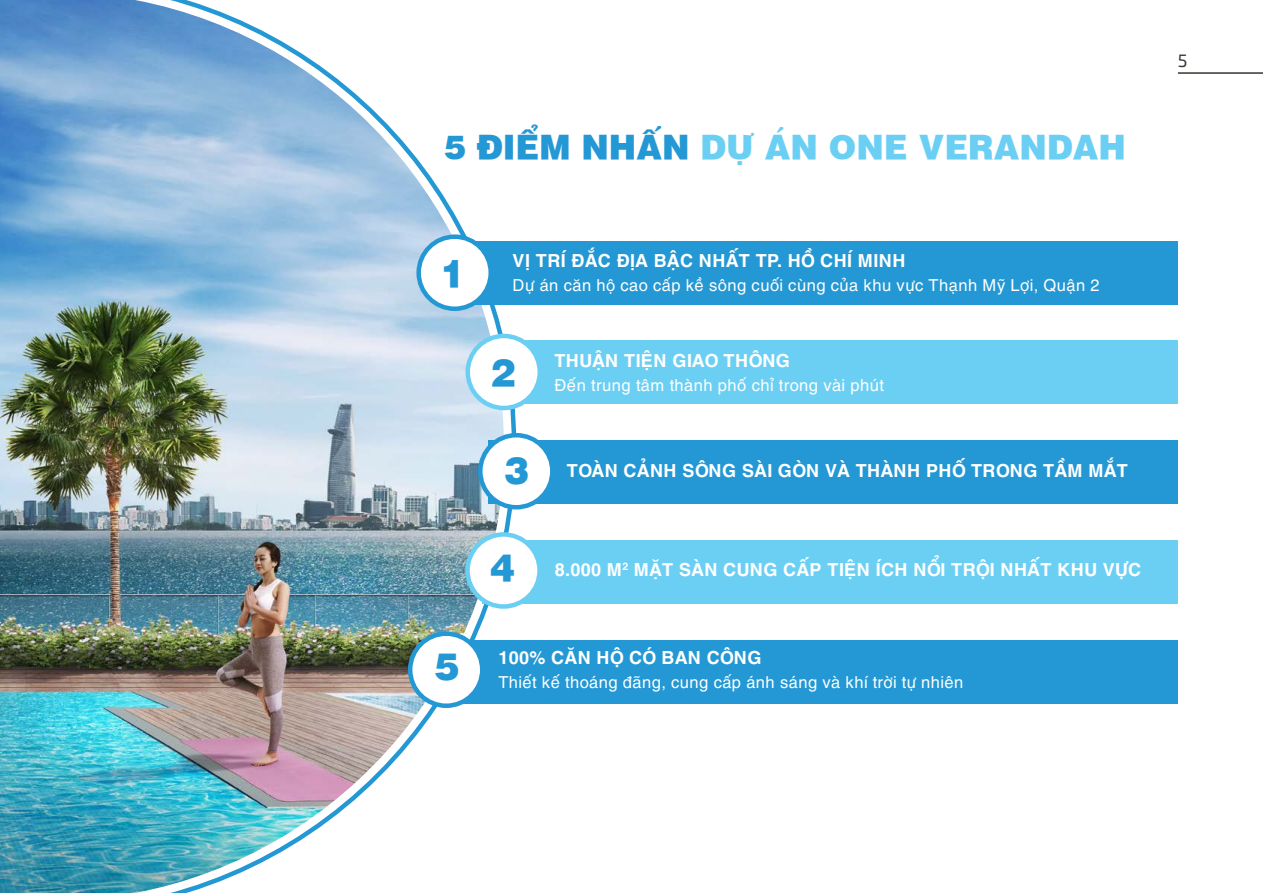
<style>
.page{position:relative;width:1263px;height:893px;background:#fff}
.page>*{position:absolute;margin:0;border:0;box-sizing:border-box;transform-origin:0 0}
.t1{font:900 37.5px "SFU Helvetica";color:#2398d4}
.t2{font:900 33px "SFU Helvetica";color:#6bcff4}
.t3{font:700 18px "UTM Helve";color:#fff}
.t4{font:18px "Exo 2";color:#39342f}
.t5{font:16.5px "UTM Helve";color:#fff}
.s1{color:#2398d4}
</style>
<div class="page">
<hr style="left:1178px;top:72px;width:85px;height:2px;background:#39342f">
<img style="left:0;top:0;width:516px;height:893px">
<div style="left:437px;top:241px;width:740px;height:64px;background:#2398d4"></div>
<div style="left:486px;top:341px;width:691px;height:63px;background:#6bcff4"></div>
<div style="left:488px;top:440px;width:690px;height:64px;background:#2398d4"></div>
<div style="left:482px;top:540px;width:695px;height:64px;background:#6bcff4"></div>
<div style="left:444px;top:640px;width:733px;height:63px;background:#2398d4"></div>
<div style="left:419px;top:237px;width:72px;height:72px;background:#fff;border-radius:50%"></div>
<div style="left:416px;top:234px;width:77px;height:77px;border:4px solid #2398d4;border-radius:50%"></div>
<div style="left:468px;top:336px;width:72px;height:72px;background:#fff;border-radius:50%"></div>
<div style="left:465px;top:334px;width:77px;height:76px;border:4px solid #6bcff4;border-radius:50%"></div>
<div style="left:480px;top:435px;width:72px;height:72px;background:#fff;border-radius:50%"></div>
<div style="left:478px;top:433px;width:77px;height:76px;border:4px solid #2398d4;border-radius:50%"></div>
<div style="left:467px;top:534px;width:73px;height:72px;background:#fff;border-radius:50%"></div>
<div style="left:465px;top:532px;width:77px;height:77px;border:4px solid #6bcff4;border-radius:50%"></div>
<div style="left:410px;top:634px;width:72px;height:72px;background:#fff;border-radius:50%"></div>
<div style="left:408px;top:631px;width:76px;height:77px;border:4px solid #2398d4;border-radius:50%"></div>
<h2 class="t2" style="left:444px;top:121px;width:683px"><span class="s1">5 ĐIỂM NHẤN</span> DỰ ÁN ONE VERANDAH</h2>
<h1 class="t1" style="left:440px;top:244px;width:27px">1</h1>
<h1 class="t1" style="left:434px;top:638px;width:27px">5</h1>
<p class="t3" style="left:513px;top:246px;width:395px">VỊ TRÍ ĐẮC ĐỊA BẬC NHẤT TP. HỒ CHÍ MINH</p>
<p class="t5" style="left:513px;top:272px;width:589px">Dự án căn hộ cao cấp kề sông cuối cùng của khu vực Thạnh Mỹ Lợi, Quận 2</p>
<h1 class="t1" style="left:490px;top:343px;width:27px">2</h1>
<h1 class="t1" style="left:504px;top:441px;width:27px">3</h1>
<p class="t3" style="left:554px;top:346px;width:238px">THUẬN TIỆN GIAO THÔNG</p>
<p class="t5" style="left:554px;top:372px;width:331px">Đến trung tâm thành phố chỉ trong vài phút</p>
<p class="t3" style="left:567px;top:455px;width:563px">TOÀN CẢNH SÔNG SÀI GÒN VÀ THÀNH PHỐ TRONG TẦM MẮT</p>
<h1 class="t1" style="left:490px;top:539px;width:27px">4</h1>
<p class="t3" style="left:555px;top:554px;width:588px">8.000 M<sup>2</sup> MẶT SÀN CUNG CẤP TIỆN ÍCH NỔI TRỘI NHẤT KHU VỰC</p>
<p class="t3" style="left:498px;top:643px;width:265px">100% CĂN HỘ CÓ BAN CÔNG</p>
<p class="t5" style="left:498px;top:669px;width:467px">Thiết kế thoáng đãng, cung cấp ánh sáng và khí trời tự nhiên</p>
<p class="t4" style="left:1178px;top:48px;width:11px">5</p>
</div>
